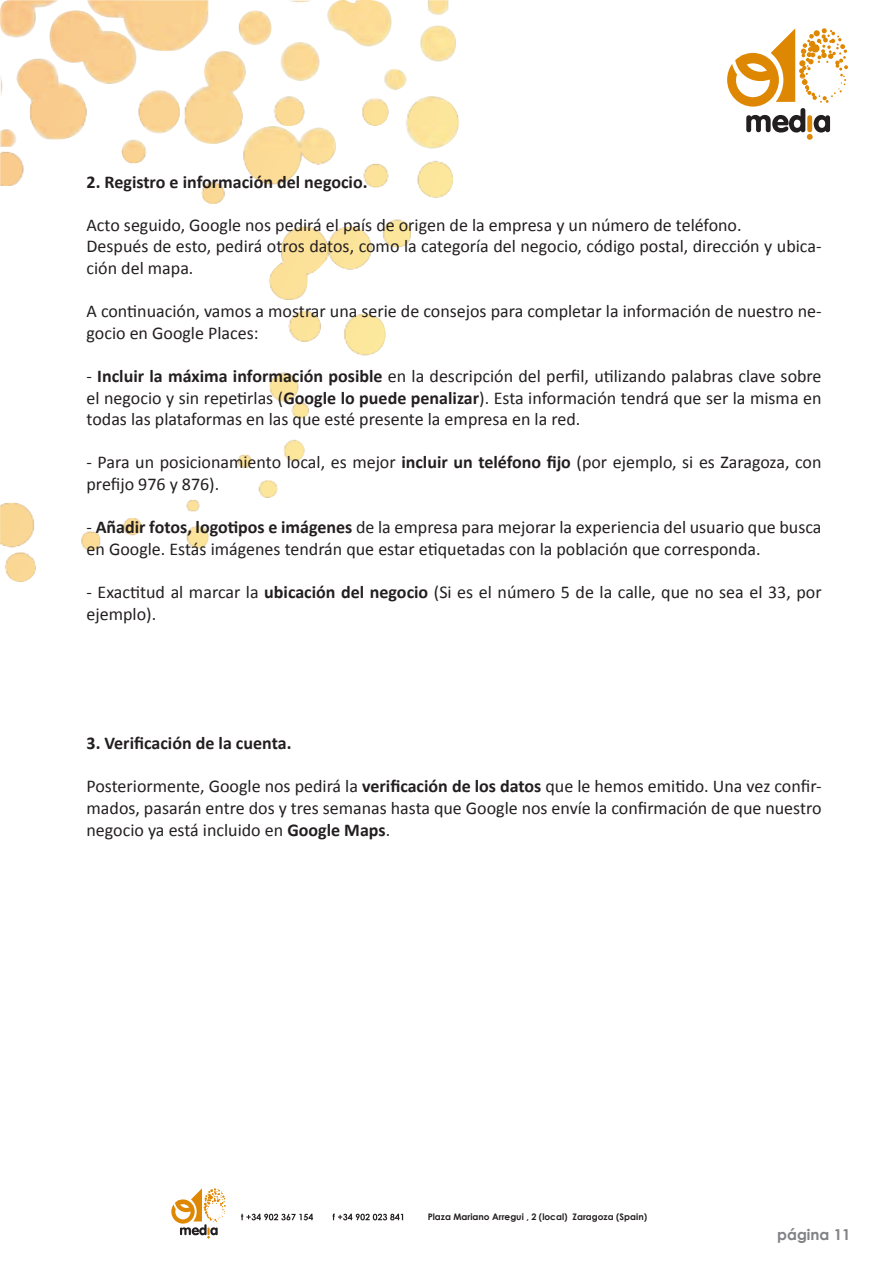
<style>
.page{position:relative;width:893px;height:1263px;background:#fff}
.page>*{position:absolute;margin:0;border:0;box-sizing:border-box;transform-origin:0 0}
.t1{font:18px/21.6px "Calibri";color:#231f20}
.t2{font:700 18px "Calibri";color:#231f20}
.t3{font:700 15px "Century Gothic";color:#808285}
.t4{font:700 9px "Century Gothic";color:#231f20}
.s1{font-weight:700}
</style>
<div class="page">
<svg style="left:332px;top:1213px;width:71px;height:7px"></svg>
<svg style="left:241px;top:1214px;width:72px;height:6px"></svg>
<img style="left:5px;top:558px;width:31px;height:24px">
<img style="left:0;top:534px;width:209px;height:24px">
<img style="left:0;top:440px;width:305px;height:94px">
<img style="left:269px;top:378px;width:40px;height:40px">
<img style="left:273px;top:318px;width:113px;height:60px">
<img style="left:269px;top:222px;width:142px;height:96px">
<img style="left:203px;top:198px;width:202px;height:24px">
<img style="left:0;top:150px;width:453px;height:48px">
<img style="left:0;top:126px;width:459px;height:24px">
<img style="left:29px;top:102px;width:430px;height:24px">
<img style="left:1px;top:67px;width:448px;height:35px">
<img style="left:0;top:0;width:456px;height:67px">
<svg style="left:171px;top:1188px;width:55px;height:50px"></svg>
<svg style="left:727px;top:28px;width:121px;height:112px"></svg>
<p class="t2" style="left:87px;top:170px;width:282px">2. Registro e información del negocio.</p>
<p class="t1" style="left:87px;top:214px;width:736px">Acto seguido, Google nos pedirá el país de origen de la empresa y un número de teléfono.<br>Después de esto, pedirá otros datos, como la categoría del negocio, código postal, dirección y ubica&shy;ción del mapa.</p>
<p class="t1" style="left:87px;top:300px;width:736px">A continuación, vamos a mostrar una serie de consejos para completar la información de nuestro ne&shy;gocio en Google Places:</p>
<p class="t1" style="left:87px;top:365px;width:737px;text-align:justify">- <span class="s1">Incluir la máxima información posible</span> en la descripción del perfil, utilizando palabras clave sobre el negocio y sin repetirlas (<span class="s1">Google lo puede penalizar</span>). Esta información tendrá que ser la misma en todas las plataformas en las que esté presente la empresa en la red.</p>
<p class="t1" style="left:87px;top:452px;width:736px">- Para un posicionamiento local, es mejor <span class="s1">incluir un teléfono fijo</span> (por ejemplo, si es Zaragoza, con prefijo 976 y 876).</p>
<p class="t1" style="left:87px;top:516px;width:736px">- <span class="s1">Añadir fotos, logotipos e imágenes</span> de la empresa para mejorar la experiencia del usuario que busca en Google. Estás imágenes tendrán que estar etiquetadas con la población que corresponda.</p>
<p class="t1" style="left:87px;top:581px;width:737px">- Exactitud al marcar la <span class="s1">ubicación del negocio</span> (Si es el número 5 de la calle, que no sea el 33, por ejemplo).</p>
<p class="t2" style="left:87px;top:732px;width:206px">3. Verificación de la cuenta.</p>
<p class="t1" style="left:87px;top:776px;width:736px;text-align:justify">Posteriormente, Google nos pedirá la <span class="s1">verificación de los datos</span> que le hemos emitido. Una vez confir&shy;mados, pasarán entre dos y tres semanas hasta que Google nos envíe la confirmación de que nuestro negocio ya está incluido en <span class="s1">Google Maps</span>.</p>
<p class="t4" style="left:428px;top:1210px;width:221px">Plaza Mariano Arregui , 2 (local) Zaragoza (Spain)</p>
<p class="t3" style="left:777px;top:1223px;width:75px">página 11</p>
</div>
